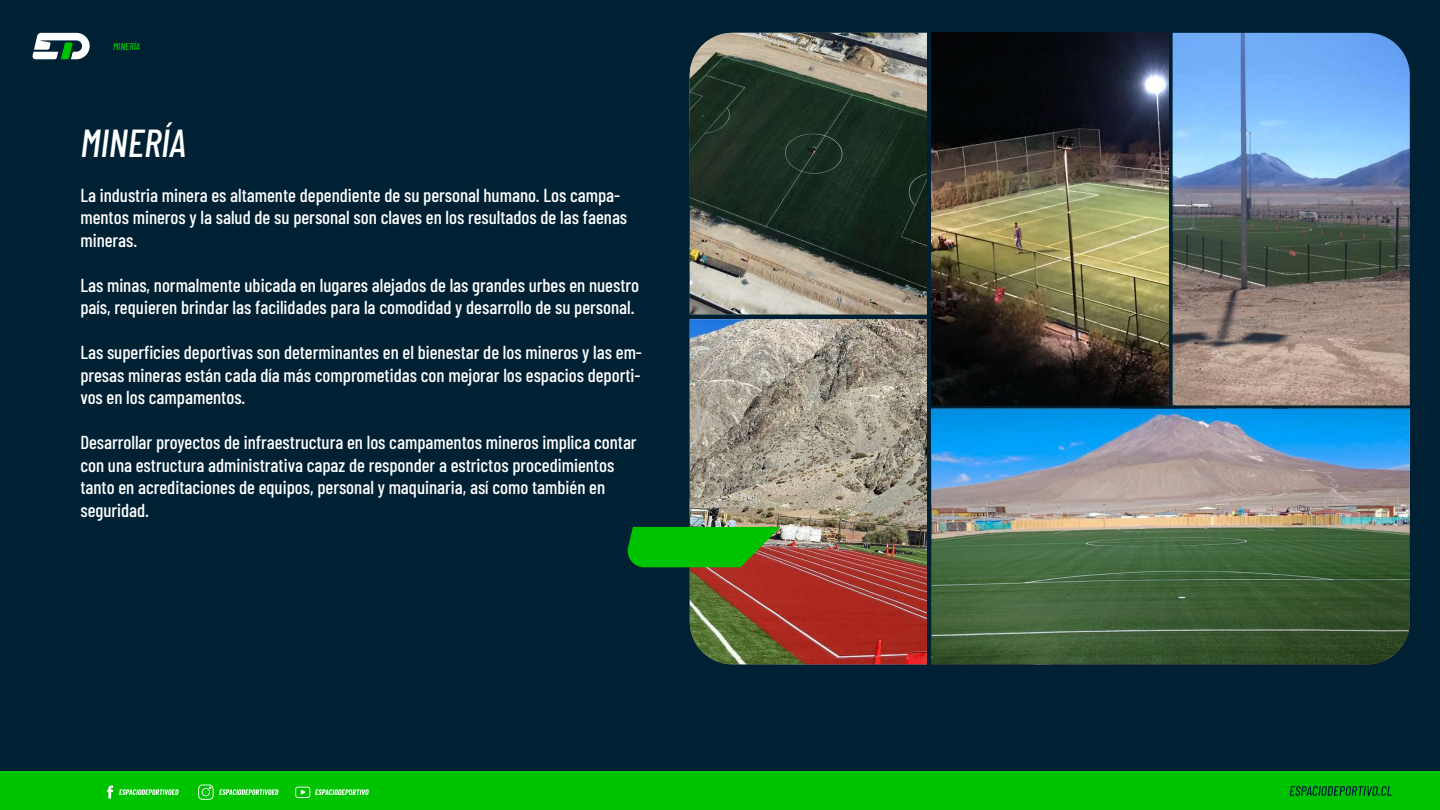
<style>
.page{position:relative;width:1440px;height:810px;background:#002134}
.page>*{position:absolute;margin:0;border:0;box-sizing:border-box;transform-origin:0 0}
.t1{font:italic 500 39px "Barlow Condensed";color:#fff}
.t2{font:500 18.75px/22.5px "Barlow Condensed";color:#fff}
.t3{font:italic 500 9.9px "Barlow Condensed";color:#00c300}
</style>
<div class="page">
<div style="left:0;top:772px;width:1440px;height:38px;background:#00c300"></div>
<svg style="left:219px;top:789px;width:60px;height:6px"></svg>
<svg style="left:119px;top:789px;width:60px;height:6px"></svg>
<svg style="left:198px;top:785px;width:15px;height:15px"></svg>
<svg style="left:295px;top:787px;width:74px;height:11px"></svg>
<svg style="left:107px;top:786px;width:6px;height:13px"></svg>
<svg style="left:1290px;top:786px;width:102px;height:10px"></svg>
<svg style="left:32px;top:33px;width:58px;height:26px"></svg>
<img style="left:690px;top:33px;width:237px;height:281px">
<img style="left:931px;top:33px;width:238px;height:372px">
<img style="left:1173px;top:33px;width:237px;height:372px">
<img style="left:690px;top:319px;width:237px;height:345px">
<img style="left:931px;top:409px;width:479px;height:255px">
<svg style="left:627px;top:527px;width:153px;height:40px;background:#14af09"></svg>
<p class="t3" style="left:113px;top:40px;width:28px">MINERÍA</p>
<h1 class="t1" style="left:80px;top:115px;width:107px">MINERÍA</h1>
<p class="t2" style="left:80px;top:182px;width:548px">La industria minera es altamente dependiente de su personal humano. Los campa&shy;mentos mineros y la salud de su personal son claves en los resultados de las faenas mineras.</p>
<p class="t2" style="left:80px;top:272px;width:560px">Las minas, normalmente ubicada en lugares alejados de las grandes urbes en nuestro país, requieren brindar las facilidades para la comodidad y desarrollo de su personal.</p>
<p class="t2" style="left:80px;top:340px;width:563px;text-align:justify">Las superficies deportivas son determinantes en el bienestar de los mineros y las em&shy;presas mineras están cada día más comprometidas con mejorar los espacios deporti&shy;vos en los campamentos.</p>
<p class="t2" style="left:80px;top:430px;width:558px">Desarrollar proyectos de infraestructura en los campamentos mineros implica contar con una estructura administrativa capaz de responder a estrictos procedimientos tanto en acreditaciones de equipos, personal y maquinaria, así como también en seguridad.</p>
</div>
